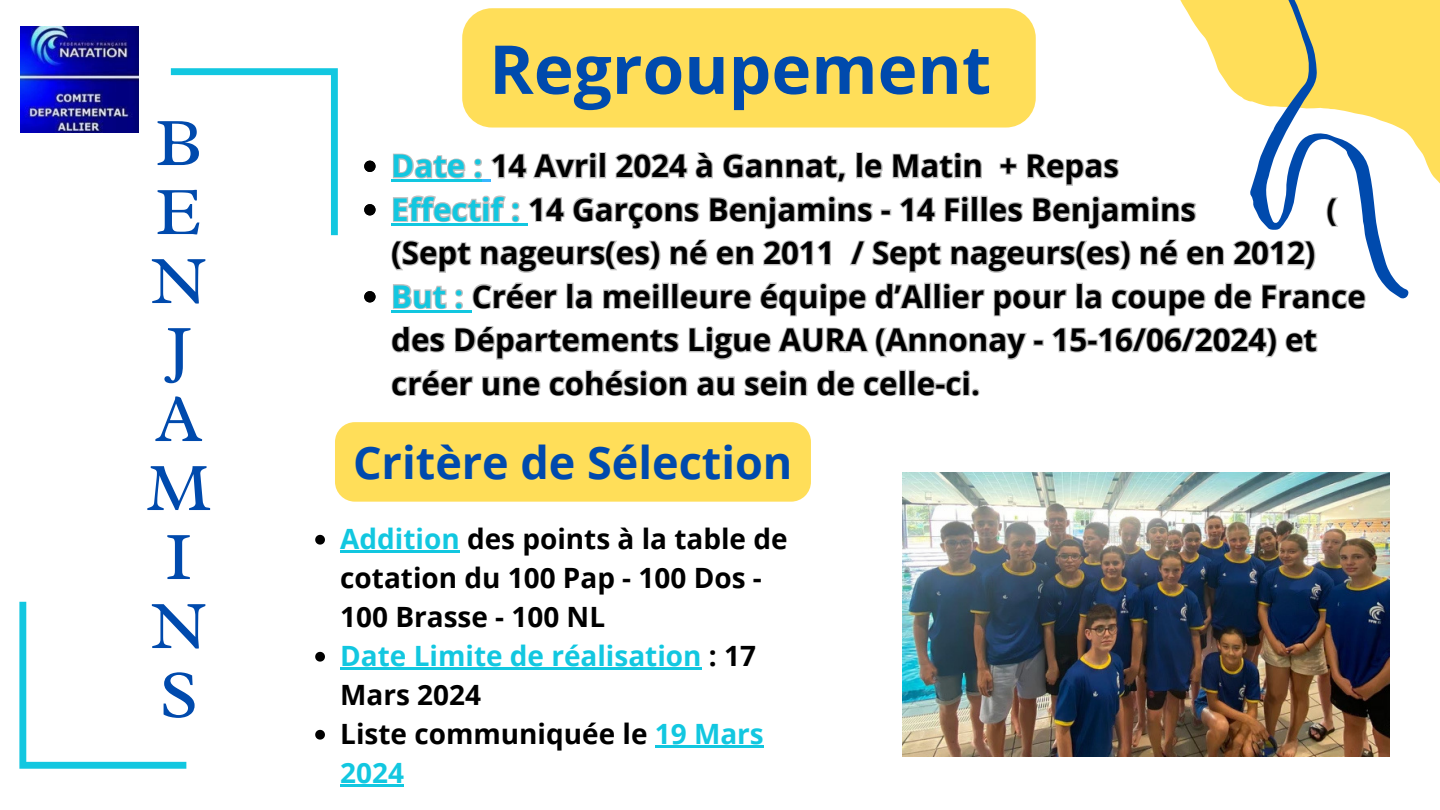
<style>
.page{position:relative;width:1440px;height:810px;background:#fff}
.page>*{position:absolute;margin:0;border:0;box-sizing:border-box;transform-origin:0 0}
.t1{font:69px/69px "Radley";color:#004aad}
.t2{font:700 67.5px "Open Sans";color:#004aad}
.t3{font:700 45px "Open Sans";color:#004aad}
.t4{font:700 31.3px/43.5px "Open Sans";color:#000}
.t5{font:700 28px/39px "Open Sans";color:#000}
.t6{font:700 28px/39px "Open Sans";color:#12c7e0}
.s1{color:#12c7e0}
.s2{color:#000}
</style>
<div class="page">
<div style="left:1424px;top:0;width:16px;height:184px;background:#ffde59"></div>
<svg style="left:1180px;top:0;width:244px;height:299px"></svg>
<svg style="left:171px;top:68px;width:167px;height:167px"></svg>
<svg style="left:19px;top:602px;width:167px;height:167px"></svg>
<img style="left:902px;top:473px;width:488px;height:283px">
<img style="left:21px;top:26px;width:118px;height:107px">
<svg style="left:999px;top:153px;width:120px;height:33px"></svg>
<svg style="left:393px;top:195px;width:127px;height:28px"></svg>
<svg style="left:528px;top:195px;width:670px;height:36px"></svg>
<svg style="left:1325px;top:196px;width:16px;height:32px"></svg>
<svg style="left:391px;top:238px;width:976px;height:122px"></svg>
<svg style="left:391px;top:369px;width:589px;height:28px"></svg>
<svg style="left:364px;top:161px;width:12px;height:11px"></svg>
<hr style="left:391px;top:179px;width:92px;height:3px;background:#12c7e0">
<svg style="left:393px;top:152px;width:589px;height:31px"></svg>
<svg style="left:364px;top:204px;width:12px;height:11px"></svg>
<hr style="left:391px;top:223px;width:137px;height:3px;background:#12c7e0">
<svg style="left:364px;top:291px;width:12px;height:11px"></svg>
<hr style="left:391px;top:310px;width:81px;height:3px;background:#12c7e0">
<svg style="left:315px;top:535px;width:10px;height:10px"></svg>
<hr style="left:340px;top:551px;width:120px;height:2px;background:#12c7e0">
<svg style="left:315px;top:652px;width:10px;height:10px"></svg>
<hr style="left:340px;top:668px;width:362px;height:2px;background:#12c7e0">
<svg style="left:315px;top:730px;width:10px;height:10px"></svg>
<hr style="left:655px;top:746px;width:109px;height:2px;background:#12c7e0">
<hr style="left:340px;top:785px;width:64px;height:2px;background:#12c7e0">
<div style="left:462px;top:8px;width:574px;height:120px;background:#ffde59;border-radius:30px"></div>
<div style="left:335px;top:422px;width:476px;height:80px;background:#ffde59"></div>
<p class="t1" style="left:146px;top:108px;width:66px">B<br>E<br>N<br>J<br>A<br>M<br>I<br>N<br>S</p>
<p class="t2" style="left:489px;top:22px;width:503px">Regroupement</p>
<p class="t4" style="left:391px;top:143px;width:729px"><span class="s1">Date :</span> 14 Avril 2024 à Gannat, le Matin + Repas</p>
<h2 class="t4" style="left:391px;top:187px;width:806px"><span class="s1">Effectif :</span> 14 Garçons Benjamins - 14 Filles Benjamins</h2>
<h2 class="t4" style="left:1326px;top:187px;width:12px">(</h2>
<h2 class="t4" style="left:391px;top:230px;width:926px">(Sept nageurs(es) né en 2011 / Sept nageurs(es) né en 2012)</h2>
<p class="t4" style="left:391px;top:274px;width:976px"><span class="s1">But :</span> Créer la meilleure équipe d’Allier pour la coupe de France des Départements Ligue AURA (Annonay - 15-16/06/2024) et créer une cohésion au sein de celle-ci.</p>
<h3 class="t3" style="left:353px;top:431px;width:441px">Critère de Sélection</h3>
<h1 class="t5" style="left:340px;top:519px;width:449px"><span class="s1">Addition</span> des points à la table de cotation du 100 Pap - 100 Dos -<br>100 Brasse - 100 NL</h1>
<p class="t6" style="left:340px;top:636px;width:417px">Date Limite de réalisation <span class="s2">: 17<br>Mars 2024</span></p>
<p class="t5" style="left:340px;top:714px;width:425px">Liste communiquée le <span class="s1">19 Mars<br>2024</span></p>
</div>
